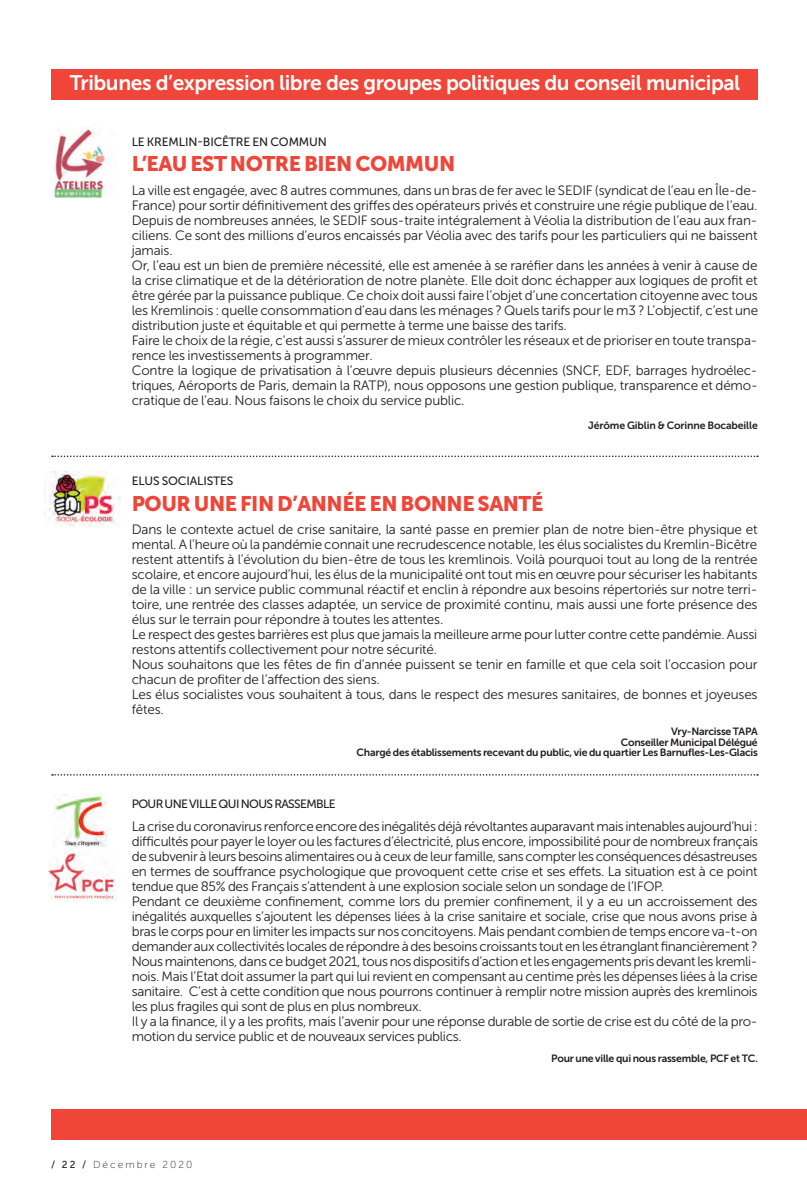
<style>
.page{position:relative;width:807px;height:1190px;background:#fff}
.page>*{position:absolute;margin:0;border:0;box-sizing:border-box;transform-origin:0 0}
.t1{font:21px "Museo Sans 700";letter-spacing:-.02em;color:#fff}
.t2{font:21px "Museo Sans 900";letter-spacing:-.02em;color:#ef4639}
.t3{font:13.5px/15px "Museo Sans 300";letter-spacing:-.015em;color:#231f20}
.t4{font:12px "Museo Sans 500";letter-spacing:-.015em;color:#231f20}
.t5{font:12px "Museo Sans 500";letter-spacing:-.055em;color:#231f20}
.t6{font:10.5px/10.5px "Museo Sans 700";letter-spacing:-.02em;color:#231f20;text-align:right}
.t7{font:10.2px "Museo Sans 100";letter-spacing:.2em;color:#231f20}
.s1{font-family:"Museo Sans 500"}
</style>
<div class="page">
<div style="left:51px;top:69px;width:706px;height:30px;background:#ef4639"></div>
<div style="left:51px;top:1109px;width:755px;height:31px;background:#ef4639"></div>
<svg style="left:52px;top:456px;width:705px;height:1px"></svg>
<svg style="left:52px;top:774px;width:705px;height:2px"></svg>
<img style="left:53px;top:128px;width:52px;height:70px">
<img style="left:44px;top:471px;width:77px;height:55px">
<img style="left:53px;top:794px;width:54px;height:53px">
<img style="left:48px;top:850px;width:69px;height:50px">
<h1 class="t1" style="left:70px;top:72px;width:671px">tribunes d’expression libre des groupes politiques du conseil municipal</h1>
<p class="t4" style="left:132px;top:135px;width:196px">LE KREMLIN-BICÊTRE EN COMMUN</p>
<h1 class="t2" style="left:132px;top:152px;width:325px">L’EAU EST NOTRE BIEN COMMUN</h1>
<p class="t3" style="left:132px;top:183px;width:627px">La ville est engagée, avec 8 autres communes, dans un bras de fer avec le SEDIF (syndicat de l’eau en Île-de-France) pour sortir définitivement des griffes des opérateurs privés et construire une régie publique de l’eau.<br>Depuis de nombreuses années, le SEDIF sous-traite intégralement à Véolia la distribution de l’eau aux fran&shy;ciliens. Ce sont des millions d’euros encaissés par Véolia avec des tarifs pour les particuliers qui ne baissent jamais.<br>Or, l’eau est un bien de première nécessité, elle est amenée à se raréfier dans les années à venir à cause de la crise climatique et de la détérioration de notre planète. Elle doit donc échapper aux logiques de profit et être gérée par la puissance publique. Ce choix doit aussi faire l’objet d’une concertation citoyenne avec tous les Kremlinois : quelle consommation d’eau dans les ménages ? Quels tarifs pour le m3 ? L’objectif, c’est une distribution juste et équitable et qui permette à terme une baisse des tarifs.<br>Faire le choix de la régie, c’est aussi s’assurer de mieux contrôler les réseaux et de prioriser en toute transpa&shy;rence les investissements à programmer.<br>Contre la logique de privatisation à l’œuvre depuis plusieurs décennies (SNCF, EDF, barrages hydroélec&shy;triques, Aéroports de Paris, demain la RATP), nous opposons une gestion publique, transparence et démo&shy;cratique de l’eau. Nous faisons le choix du service public.</p>
<p class="t6" style="left:588px;top:420px;width:171px">jérôme giblin &amp; Corinne Bocabeille</p>
<p class="t4" style="left:132px;top:475px;width:103px">ELUS SOCIALISTES</p>
<h1 class="t2" style="left:132px;top:491px;width:413px">POUR UNE FIN D’ANNÉE EN BONNE SANTÉ</h1>
<p class="t3" style="left:132px;top:522px;width:627px">Dans le contexte actuel de crise sanitaire, la santé passe en premier plan de notre bien-être physique et mental. A l’heure où la pandémie connait une recrudescence notable, les élus socialistes du Kremlin-Bicêtre restent attentifs à l’évolution du bien-être de tous les kremlinois. Voilà pourquoi tout au long de la rentrée scolaire, et encore aujourd’hui, les élus de la municipalité ont tout mis en œuvre pour sécuriser les habitants de la ville : un service public communal réactif et enclin à répondre aux besoins répertoriés sur notre terri&shy;toire, une rentrée des classes adaptée, un service de proximité continu, mais aussi une forte présence des élus sur le terrain pour répondre à toutes les attentes.<br>Le respect des gestes barrières est plus que jamais la meilleure arme pour lutter contre cette pandémie. Aussi restons attentifs collectivement pour notre sécurité.<br>Nous souhaitons que les fêtes de fin d’année puissent se tenir en famille et que cela soit l’occasion pour chacun de profiter de l’affection des siens.<br>Les élus socialistes vous souhaitent à tous, dans le respect des mesures sanitaires, de bonnes et joyeuses fêtes.</p>
<p class="t6" style="left:356px;top:726px;width:402px">Vry-narcisse tapa<br>Conseiller Municipal délégué<br>Chargé des établissements recevant du public, vie du quartier les Barnufles-les-glacis</p>
<p class="t5" style="left:132px;top:797px;width:205px">POUR UNE VILLE QUI NOUS RASSEMBLE</p>
<p class="t3" style="left:132px;top:819px;width:627px">La crise du coronavirus renforce encore des inégalités déjà révoltantes auparavant mais intenables aujourd’hui : difficultés pour payer le loyer ou les factures d’électricité, plus encore, impossibilité pour de nombreux français de subvenir à leurs besoins alimentaires ou à ceux de leur famille, sans compter les conséquences désastreuses en termes de souffrance psychologique que provoquent cette crise et ses effets. La situation est à ce point tendue que 85% des Français s’attendent à une explosion sociale selon un sondage de l’IFOP.<br>Pendant ce deuxième confinement, comme lors du premier confinement, il y a eu un accroissement des inégalités auxquelles s’ajoutent les dépenses liées à la crise sanitaire et sociale, crise que nous avons prise à bras le corps pour en limiter les impacts sur nos concitoyens. Mais pendant combien de temps encore va-t-on demander aux collectivités locales de répondre à des besoins croissants tout en les étranglant financièrement ?<br>Nous maintenons, dans ce budget 2021, tous nos dispositifs d’action et les engagements pris devant les kremli&shy;nois. Mais l’Etat doit assumer la part qui lui revient en compensant au centime près les dépenses liées à la crise sanitaire. C’est à cette condition que nous pourrons continuer à remplir notre mission auprès des kremlinois les plus fragiles qui sont de plus en plus nombreux.<br>Il y a la finance, il y a les profits, mais l’avenir pour une réponse durable de sortie de crise est du côté de la pro&shy;motion du service public et de nouveaux services publics.</p>
<p class="t6" style="left:551px;top:1053px;width:208px">pour une ville qui nous rassemble, pCF et tC.</p>
<p class="t7" style="left:51px;top:1159px;width:143px"><span class="s1">/ 22 /</span> décembre 2020</p>
</div>
